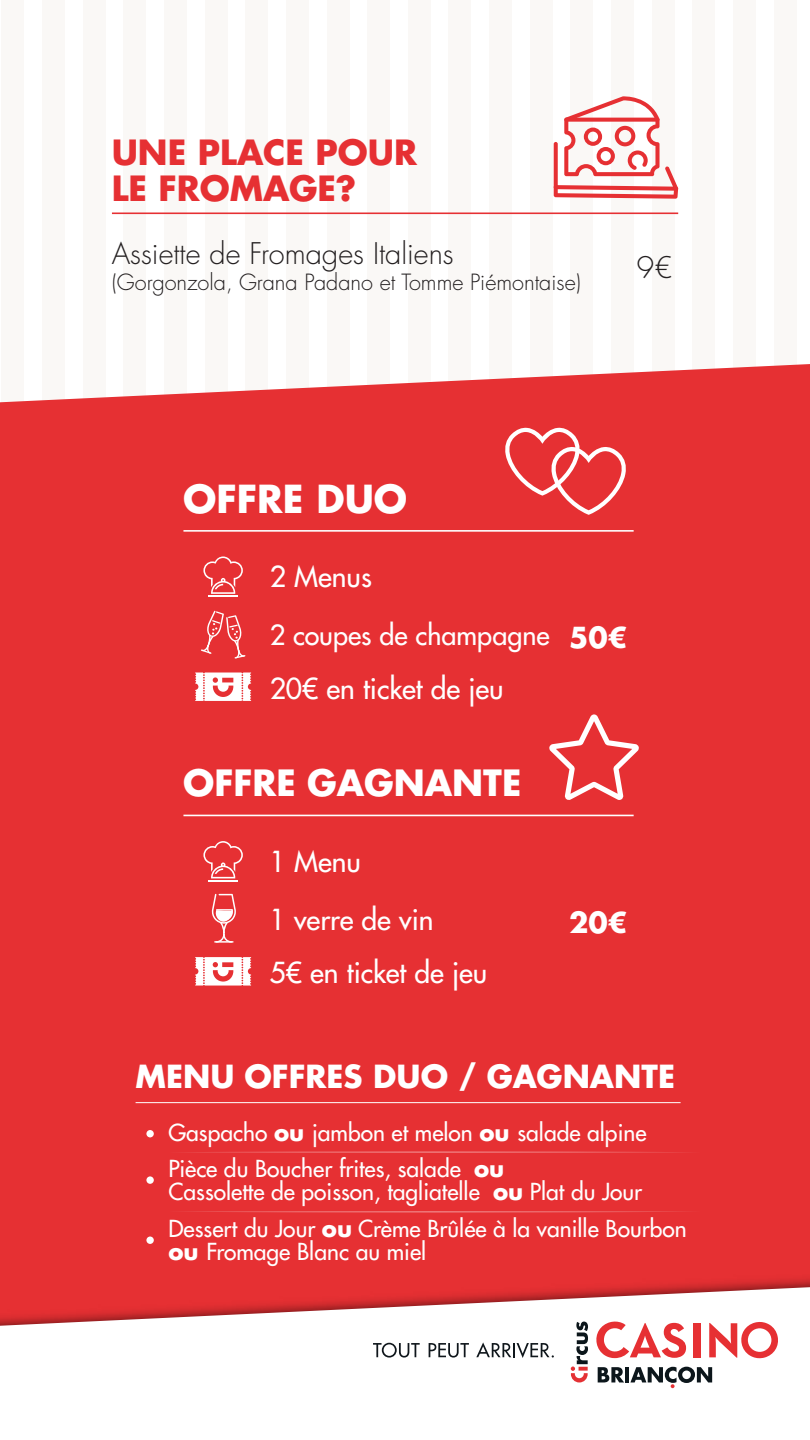
<style>
.page{position:relative;width:810px;height:1440px;background:#fff}
.page>*{position:absolute;margin:0;border:0;box-sizing:border-box;transform-origin:0 0}
.t1{font:700 37.58px "Futura LT Pro";color:#fff}
.t2{font:700 35.25px "Futura LT Pro";color:#fff}
.t3{font:700 33.83px/36.2px "Futura LT Pro";color:#e63033}
.t4{font:700 30.97px "Futura LT Pro";color:#fff}
.t5{font:300 28.95px "Futura LT Pro";color:#231f20}
.t6{font:500 28.2px/57.8px "Futura LT Pro";color:#fff}
.t7{font:700 28.2px "Futura LT Pro";color:#fff}
.t8{font:500 27px "Futura LT Pro";color:#fff}
.t9{font:500 22.88px/36.5px "Futura LT Pro";color:#fff}
.t10{font:300 21.75px "Futura LT Pro";color:#231f20}
.s1{font-weight:700}
</style>
<div class="page">
<div style="left:2px;top:0;width:22px;height:1440px;background:#faf8f6"></div>
<div style="left:42px;top:0;width:23px;height:1440px;background:#faf8f6"></div>
<div style="left:83px;top:0;width:22px;height:1440px;background:#faf8f6"></div>
<div style="left:124px;top:0;width:22px;height:1440px;background:#faf8f6"></div>
<div style="left:164px;top:0;width:23px;height:1440px;background:#faf8f6"></div>
<div style="left:205px;top:0;width:22px;height:1440px;background:#faf8f6"></div>
<div style="left:245px;top:0;width:23px;height:1440px;background:#faf8f6"></div>
<div style="left:286px;top:0;width:23px;height:1440px;background:#faf8f6"></div>
<div style="left:327px;top:0;width:22px;height:1440px;background:#faf8f6"></div>
<div style="left:367px;top:0;width:23px;height:1440px;background:#faf8f6"></div>
<div style="left:408px;top:0;width:23px;height:1440px;background:#faf8f6"></div>
<div style="left:449px;top:0;width:22px;height:1440px;background:#faf8f6"></div>
<div style="left:489px;top:0;width:23px;height:1440px;background:#faf8f6"></div>
<div style="left:530px;top:0;width:22px;height:1440px;background:#faf8f6"></div>
<div style="left:571px;top:0;width:22px;height:1440px;background:#faf8f6"></div>
<div style="left:611px;top:0;width:23px;height:1440px;background:#faf8f6"></div>
<div style="left:652px;top:0;width:22px;height:1440px;background:#faf8f6"></div>
<div style="left:693px;top:0;width:22px;height:1440px;background:#faf8f6"></div>
<div style="left:733px;top:0;width:23px;height:1440px;background:#faf8f6"></div>
<div style="left:774px;top:0;width:22px;height:1440px;background:#faf8f6"></div>
<div style="left:0;top:364px;width:810px;height:906px;background:#e63033"></div>
<div style="left:0;top:1270px;width:810px;height:17px;background:#e63033"></div>
<svg style="left:0;top:1287px;width:810px;height:102px;fill:#fff"></svg>
<svg style="left:373px;top:1343px;width:47px;height:15px"></svg>
<svg style="left:429px;top:1343px;width:40px;height:15px"></svg>
<svg style="left:476px;top:1342px;width:78px;height:16px"></svg>
<svg style="left:598px;top:1367px;width:26px;height:15px"></svg>
<hr style="left:625px;top:1367px;width:4px;height:15px;background:#0c161b">
<svg style="left:630px;top:1367px;width:82px;height:21px"></svg>
<svg style="left:571px;top:1322px;width:17px;height:60px"></svg>
<div style="left:693px;top:1323px;width:8px;height:34px;background:#e63033"></div>
<svg style="left:595px;top:1321px;width:91px;height:37px"></svg>
<svg style="left:709px;top:1322px;width:71px;height:37px"></svg>
<hr style="left:112px;top:212px;width:566px;height:2px;background:#e63033">
<svg style="left:554px;top:96px;width:124px;height:103px"></svg>
<hr style="left:183px;top:530px;width:451px;height:2px;background:#fff">
<svg style="left:504px;top:427px;width:123px;height:88px;background:#ea5254"></svg>
<svg style="left:203px;top:556px;width:40px;height:38px;background:#ea5355"></svg>
<hr style="left:209px;top:595px;width:29px;height:2px;background:#fff">
<svg style="left:201px;top:611px;width:44px;height:48px;background:#e95052"></svg>
<svg style="left:195px;top:673px;width:56px;height:28px"></svg>
<hr style="left:183px;top:815px;width:451px;height:1px;background:#fff">
<svg style="left:203px;top:841px;width:40px;height:37px"></svg>
<hr style="left:209px;top:880px;width:29px;height:2px;background:#fff">
<svg style="left:195px;top:957px;width:56px;height:29px"></svg>
<svg style="left:211px;top:894px;width:25px;height:49px"></svg>
<svg style="left:549px;top:714px;width:90px;height:86px"></svg>
<hr style="left:136px;top:1102px;width:545px;height:1px;background:#fff">
<div style="left:146px;top:1130px;width:8px;height:7px;background:#fff;border-radius:50%"></div>
<div style="left:146px;top:1176px;width:8px;height:8px;background:#fff;border-radius:50%"></div>
<div style="left:146px;top:1237px;width:8px;height:7px;background:#fff;border-radius:50%"></div>
<svg style="left:167px;top:1152px;width:536px;height:1px"></svg>
<svg style="left:167px;top:1212px;width:536px;height:1px"></svg>
<h3 class="t3" style="left:112px;top:133px;width:307px">UNE PLACE POUR<br>LE FROMAGE?</h3>
<p class="t5" style="left:112px;top:234px;width:344px">Assiette de Fromages Italiens</p>
<p class="t10" style="left:112px;top:268px;width:471px">(Gorgonzola, Grana Padano et Tomme Piémontaise)</p>
<p class="t5" style="left:637px;top:248px;width:37px">9€</p>
<h1 class="t1" style="left:183px;top:470px;width:226px">OFFRE DUO</h1>
<p class="t6" style="left:270px;top:547px;width:104px">2 Menus</p>
<p class="t8" style="left:270px;top:615px;width:281px">2 coupes de champagne</p>
<p class="t6" style="left:270px;top:658px;width:236px">20€ en ticket de jeu</p>
<p class="t7" style="left:569px;top:616px;width:60px">50€</p>
<h2 class="t2" style="left:183px;top:755px;width:340px">OFFRE GAGNANTE</h2>
<p class="t6" style="left:270px;top:831px;width:165px">1 Menu<br>1 verre de vin</p>
<p class="t6" style="left:270px;top:942px;width:219px">5€ en ticket de jeu</p>
<p class="t7" style="left:569px;top:901px;width:60px">20€</p>
<h3 class="t4" style="left:136px;top:1052px;width:541px">MENU OFFRES DUO / GAGNANTE</h3>
<p class="t9" style="left:168px;top:1113px;width:480px">Gaspacho <span class="s1">ou</span> jambon et melon <span class="s1">ou</span> salade alpine<br>Pièce du Boucher frites, salade <span class="s1">ou</span></p>
<p class="t9" style="left:168px;top:1172px;width:520px">Cassolette de poisson, tagliatelle <span class="s1">ou</span> Plat du Jour<br>Dessert du Jour <span class="s1">ou</span> Crème Brûlée à la vanille Bourbon</p>
<p class="t9" style="left:168px;top:1232px;width:259px"><span class="s1">ou</span> Fromage Blanc au miel</p>
</div>
